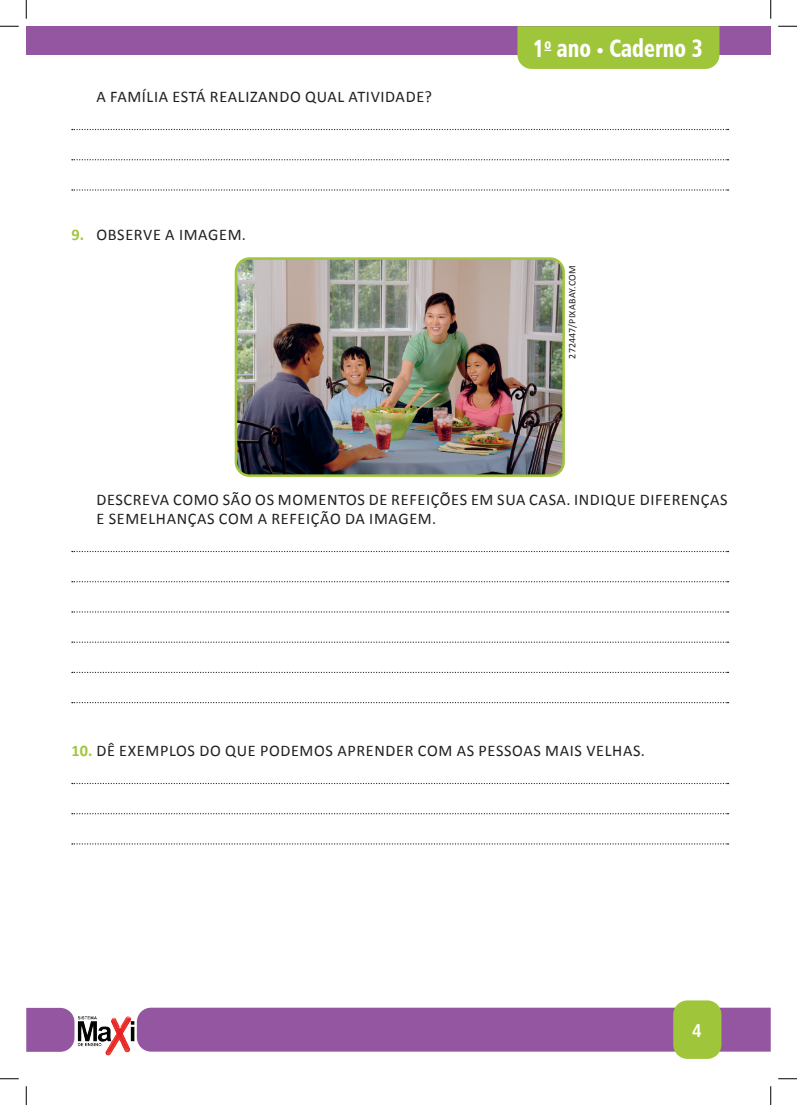
<style>
.page{position:relative;width:797px;height:1105px;background:#fff}
.page>*{position:absolute;margin:0;border:0;box-sizing:border-box;transform-origin:0 0}
.t1{font:25px "Humanist 777 BT Black Condensed B";color:#fff;scale:.85 1}
.t2{font:18.75px "Humanist 777 BT Bold Condensed B";color:#fff}
.Identado{font:16.25px/18.8px "Calibri";letter-spacing:.04em;color:#231f20}
.credito{font:10px "Calibri";letter-spacing:.03em;color:#231f20}
.s1{font-weight:700;color:#9fc63a}
</style>
<div class="page">
<div style="left:26px;top:26px;width:744px;height:29px;background:#9455a1"></div>
<div style="left:137px;top:1008px;width:633px;height:44px;background:#9455a1"></div>
<svg style="left:26px;top:1008px;width:48px;height:44px;background:#985ca5"></svg>
<div style="left:673px;top:1000px;width:48px;height:59px;background:#9fc63a;border-radius:14px"></div>
<div style="left:517px;top:26px;width:202px;height:43px;background:#9fc63a"></div>
<img style="left:77px;top:1016px;width:58px;height:39px">
<svg style="left:72px;top:129px;width:656px;height:1px"></svg>
<svg style="left:72px;top:159px;width:656px;height:1px"></svg>
<svg style="left:72px;top:189px;width:656px;height:2px"></svg>
<svg style="left:72px;top:551px;width:656px;height:1px"></svg>
<svg style="left:72px;top:581px;width:656px;height:1px"></svg>
<svg style="left:72px;top:611px;width:656px;height:2px"></svg>
<svg style="left:72px;top:641px;width:656px;height:2px"></svg>
<svg style="left:72px;top:672px;width:656px;height:1px"></svg>
<svg style="left:72px;top:702px;width:656px;height:1px"></svg>
<svg style="left:72px;top:783px;width:656px;height:1px"></svg>
<svg style="left:72px;top:813px;width:656px;height:1px"></svg>
<svg style="left:72px;top:843px;width:656px;height:1px"></svg>
<img style="left:237px;top:260px;width:325px;height:214px">
<div style="left:235px;top:257px;width:330px;height:220px;border:2px solid #9fc63a;border-radius:14px"></div>
<svg style="left:0;top:25px;width:19px;height:2px"></svg>
<svg style="left:778px;top:25px;width:19px;height:2px"></svg>
<svg style="left:0;top:1078px;width:19px;height:1px"></svg>
<svg style="left:778px;top:1078px;width:19px;height:1px"></svg>
<svg style="left:25px;top:0;width:2px;height:19px"></svg>
<svg style="left:25px;top:1086px;width:2px;height:19px"></svg>
<svg style="left:770px;top:0;width:1px;height:19px"></svg>
<svg style="left:770px;top:1086px;width:1px;height:19px"></svg>
<p class="Identado" style="left:96px;top:88px;width:337px">A FAMÍLIA ESTÁ REALIZANDO QUAL ATIVIDADE?</p>
<p class="Identado" style="left:72px;top:225px;width:176px"><span class="s1">9.</span> OBSERVE A IMAGEM.</p>
<h1 class="t1" style="left:533px;top:32px;width:201px">1<sup>o</sup> ano • Caderno 3</h1>
<p class="credito" style="left:566px;top:358px;width:95px;rotate:-90deg">272447/PIXABAY.COM</p>
<p class="Identado" style="left:96px;top:491px;width:632px">DESCREVA COMO SÃO OS MOMENTOS DE REFEIÇÕES EM SUA CASA. INDIQUE DIFERENÇAS<br>E SEMELHANÇAS COM A REFEIÇÃO DA IMAGEM.</p>
<p class="Identado" style="left:72px;top:741px;width:575px"><span class="s1">10.</span> DÊ EXEMPLOS DO QUE PODEMOS APRENDER COM AS PESSOAS MAIS VELHAS.</p>
<p class="t2" style="left:692px;top:1018px;width:11px">4</p>
</div>
